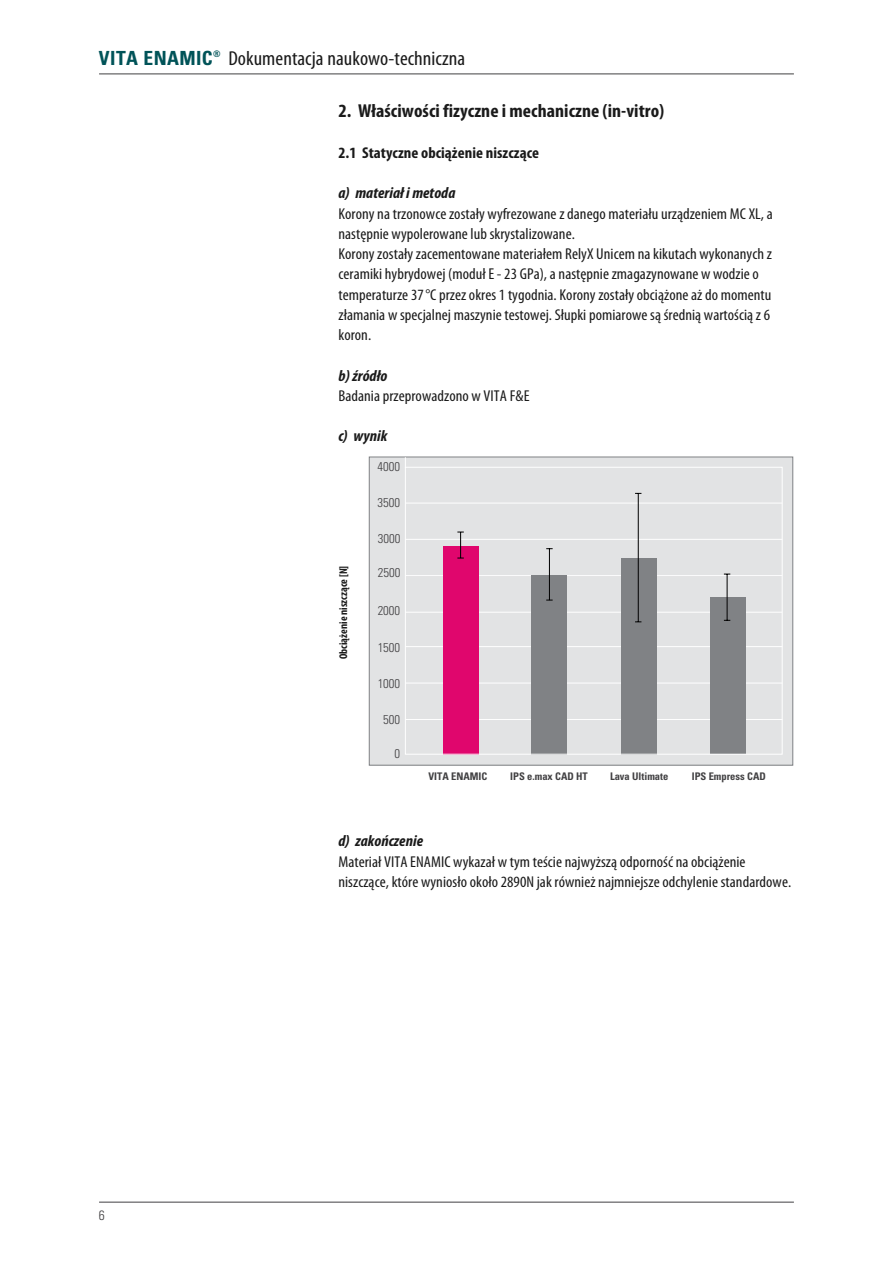
<style>
.page{position:relative;width:893px;height:1263px;background:#fff}
.page>*{position:absolute;margin:0;border:0;box-sizing:border-box;transform-origin:0 0}
.t1{font:condensed 20.25px "Myriad Pro";letter-spacing:.005em;color:#1a1a1a;scale:1.05 1}
.t2{font:700 condensed 18.75px "Myriad Pro";letter-spacing:.005em;color:#1a1a1a;scale:1.05 1}
.t3{font:condensed 15.75px/20.2px "Myriad Pro";letter-spacing:.005em;color:#1a1a1a;scale:1.05 1}
.t4{font:italic 700 condensed 15.75px "Myriad Pro";letter-spacing:.005em;color:#1a1a1a;scale:1.05 1}
.t5{font:700 condensed 15.75px "Myriad Pro";letter-spacing:.005em;color:#1a1a1a;scale:1.05 1}
.t6{font:300 condensed 13.5px "Univers";color:#414042}
.t7{font:300 condensed 12.75px "Univers LT";color:#414042}
.t8{font:700 condensed 11.25px "Myriad Pro";color:#1a1a1a}
.t9{font:700 condensed 10.5px "Univers LT";color:#414042}
.s1{font-family:"Univers";font-weight:700;font-size:19.5px;color:#005358}
</style>
<div class="page">
<hr style="left:99px;top:1202px;width:695px;height:1px;background:#414042">
<hr style="left:99px;top:74px;width:695px;height:1px;background:#414042">
<div style="left:369px;top:457px;width:424px;height:308px;background:#e2e3e4"></div>
<div style="left:369px;top:457px;width:424px;height:308px;border:1px solid #808285"></div>
<hr style="left:406px;top:719px;width:376px;height:1px;background:#fff">
<hr style="left:406px;top:683px;width:376px;height:1px;background:#fff">
<hr style="left:406px;top:646px;width:376px;height:1px;background:#fff">
<hr style="left:406px;top:575px;width:376px;height:1px;background:#fff">
<hr style="left:405px;top:612px;width:377px;height:1px;background:#fff">
<hr style="left:405px;top:539px;width:377px;height:1px;background:#fff">
<hr style="left:405px;top:503px;width:377px;height:1px;background:#fff">
<div style="left:443px;top:546px;width:36px;height:208px;background:#e0066d"></div>
<div style="left:531px;top:575px;width:36px;height:179px;background:#808285"></div>
<div style="left:621px;top:558px;width:36px;height:196px;background:#808285"></div>
<div style="left:710px;top:597px;width:36px;height:157px;background:#808285"></div>
<svg style="left:457px;top:532px;width:7px;height:27px"></svg>
<hr style="left:549px;top:549px;width:1px;height:51px;background:#000">
<hr style="left:638px;top:493px;width:1px;height:129px;background:#000">
<hr style="left:727px;top:574px;width:1px;height:46px;background:#000">
<div style="left:405px;top:467px;width:377px;height:287px;border:1px solid #fff"></div>
<p class="t1" style="left:99px;top:47px;width:350px"><span class="s1">VITA ENAMIC</span><sup>®</sup> Dokumentacja naukowo-techniczna</p>
<p class="t2" style="left:338px;top:101px;width:312px">2. Właściwości fizyczne i mechaniczne (in-vitro)</p>
<p class="t5" style="left:338px;top:144px;width:192px">2.1 Statyczne obciążenie niszczące</p>
<p class="t4" style="left:338px;top:185px;width:113px">a) materiał i metoda</p>
<p class="t3" style="left:338px;top:204px;width:415px">Korony na trzonowce zostały wyfrezowane z danego materiału urządzeniem MC XL, a następnie wypolerowane lub skrystalizowane.<br>Korony zostały zacementowane materiałem RelyX Unicem na kikutach wykonanych z ceramiki hybrydowej (moduł E - 23 GPa), a następnie zmagazynowane w wodzie o temperaturze 37°C przez okres 1 tygodnia. Korony zostały obciążone aż do momentu złamania w specjalnej maszynie testowej. Słupki pomiarowe są średnią wartością z 6 koron.</p>
<p class="t4" style="left:338px;top:367px;width:48px">b) źródło</p>
<p class="t3" style="left:338px;top:386px;width:183px">Badania przeprowadzono w VITA F&amp;E</p>
<p class="t4" style="left:338px;top:428px;width:48px">c) wynik</p>
<p class="t7" style="left:377px;top:459px;width:24px">4000</p>
<p class="t7" style="left:377px;top:494px;width:24px">3500</p>
<p class="t8" style="left:337px;top:659px;width:95px;rotate:-90deg">Obciążenie niszczące [N]</p>
<p class="t7" style="left:378px;top:531px;width:24px">3000</p>
<p class="t7" style="left:378px;top:565px;width:24px">2500</p>
<p class="t7" style="left:378px;top:603px;width:24px">2000</p>
<p class="t7" style="left:378px;top:639px;width:24px">1500</p>
<p class="t7" style="left:378px;top:676px;width:24px">1000</p>
<p class="t7" style="left:383px;top:712px;width:18px">500</p>
<p class="t7" style="left:395px;top:746px;width:7px">0</p>
<p class="t9" style="left:428px;top:770px;width:60px">VITA ENAMIC</p>
<p class="t9" style="left:510px;top:770px;width:79px">IPS e.max CAD HT</p>
<p class="t9" style="left:610px;top:770px;width:60px">Lava Ultimate</p>
<p class="t9" style="left:692px;top:770px;width:76px">IPS Empress CAD</p>
<p class="t6" style="left:99px;top:1207px;width:7px">6</p>
<p class="t4" style="left:338px;top:833px;width:82px">d) zakończenie</p>
<p class="t3" style="left:338px;top:852px;width:433px">Materiał VITA ENAMIC wykazał w tym teście najwyższą odporność na obciążenie niszczące, które wyniosło około 2890N jak również najmniejsze odchylenie standardowe.</p>
</div>
